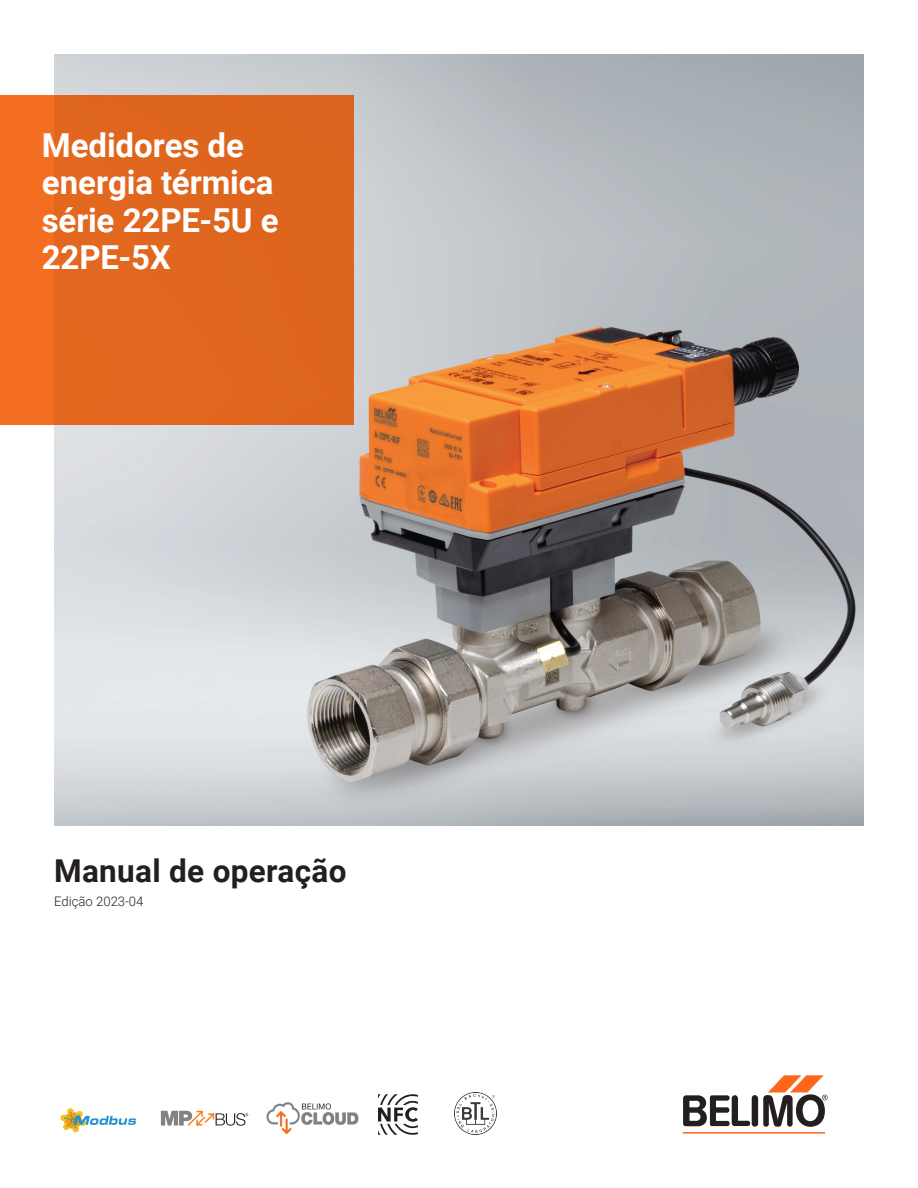
<style>
.page{position:relative;width:918px;height:1188px;background:#fff}
.page>*{position:absolute;margin:0;border:0;box-sizing:border-box;transform-origin:0 0}
.Belimo_KeyFacts{font:700 33px/37.5px "Roboto";letter-spacing:-.005em;color:#fff}
.Belimo_subheading_21{font:700 31.5px "Roboto";letter-spacing:.01em;color:#231f20}
.Belimo_Body_8_75pt{font:300 13.2px "Roboto";color:#231f20}
</style>
<div class="page">
<img style="left:54px;top:54px;width:810px;height:771px">
<svg style="left:378px;top:1094px;width:40px;height:41px"></svg>
<img style="left:267px;top:1103px;width:92px;height:30px">
<svg style="left:161px;top:1111px;width:87px;height:15px"></svg>
<svg style="left:67px;top:1108px;width:7px;height:7px"></svg>
<div style="left:60px;top:1115px;width:7px;height:6px;background:#fdbe25;border-radius:50%"></div>
<svg style="left:64px;top:1111px;width:72px;height:21px"></svg>
<div style="left:0;top:95px;width:354px;height:329px;background:linear-gradient(to right,#ed6b20,#da631d)"></div>
<div style="left:752px;top:1095px;width:6px;height:32px;background:#231f20;border-radius:3px"></div>
<svg style="left:683px;top:1095px;width:67px;height:31px"></svg>
<svg style="left:763px;top:1075px;width:65px;height:52px"></svg>
<hr style="left:683px;top:1132px;width:142px;height:2px;background:#ff661c">
<img style="left:455px;top:1093px;width:42px;height:42px">
<p class="Belimo_KeyFacts" style="left:42px;top:125px;width:239px">Medidores de energia térmica série 22PE-5U e<br>22PE-5X</p>
<p class="Belimo_subheading_21" style="left:54px;top:849px;width:294px">Manual de operação</p>
<p class="Belimo_Body_8_75pt" style="left:54px;top:892px;width:91px">Edição 2023-04</p>
</div>
